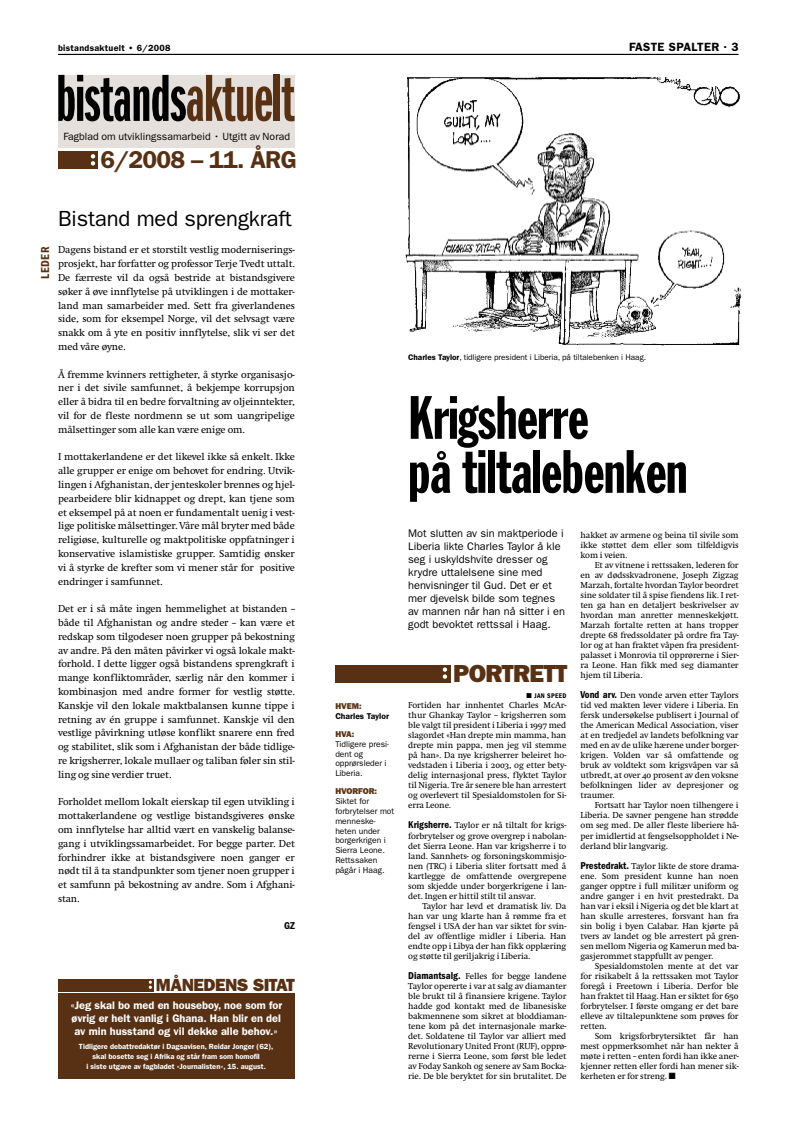
<style>
.page{position:relative;width:794px;height:1134px;background:#fff}
.page>*{position:absolute;margin:0;border:0;box-sizing:border-box;transform-origin:0 0}
.t1{font:69px "Franklin Gothic Demi X Cmpr";letter-spacing:-.01em;color:#000}
.t2{font:800 60px/54px "Franklin Gothic BA";letter-spacing:-.01em;color:#000}
.t3{font:800 24.8px "Franklin Gothic";letter-spacing:-.03em;color:#583114}
.t4{font:600 24.5px "Franklin Gothic";letter-spacing:-.03em;color:#583114}
.t5{font:22px "Franklin Gothic";letter-spacing:-.005em;color:#000}
.t6{font:800 17.6px "Franklin Gothic";letter-spacing:-.03em;color:#583114}
.t7{font:600 12px "Franklin Gothic";letter-spacing:.03em;color:#000}
.t8{font:600 condensed 12px "Franklin Gothic";letter-spacing:.05em;color:#583114}
.t9{font:11px/13px "Franklin Gothic";color:#000}
.t10{font:600 11px/13px "Franklin Gothic";color:#fff;text-align:justify}
.t11{font:10.5px "Franklin Gothic";letter-spacing:.005em;color:#000}
.t12{font:10.4px/13.8px "Swift POW";letter-spacing:-.01em;color:#000;text-align:justify}
.t13{font:600 condensed 10.3px "Franklin Gothic";color:#000}
.t14{font:9px/10px "Swift POW";letter-spacing:-.01em;color:#000;text-align:justify}
.t15{font:600 9px "Franklin Gothic";letter-spacing:.03em;color:#000}
.t16{font:8.5px/9.8px "Franklin Gothic";color:#000}
.t17{font:800 8.5px "Franklin Gothic";color:#583114}
.t18{font:600 8.5px "Franklin Gothic";color:#000}
.t19{font:8.2px "Franklin Gothic";letter-spacing:-.005em;color:#000}
.t20{font:600 7.5px/10px "Franklin Gothic";color:#fff;text-align:center}
.t21{font:600 condensed 7px "Franklin Gothic";letter-spacing:.05em;color:#000}
.s1{color:#583114}
.s2{font-weight:600}
.s3{font-family:"Franklin Gothic";font-weight:600;font-stretch:condensed;font-size:10.3px}
</style>
<div class="page">
<hr style="left:58px;top:54px;width:680px;height:1px;background:#000">
<img style="left:405px;top:77px;width:336px;height:269px">
<div style="left:58px;top:75px;width:237px;height:72px;background:#e6e0dc"></div>
<div style="left:335px;top:665px;width:116px;height:17px;background:#583114"></div>
<svg style="left:443px;top:667px;width:4px;height:12px"></svg>
<div style="left:58px;top:152px;width:40px;height:17px;background:#583114"></div>
<svg style="left:91px;top:154px;width:4px;height:12px"></svg>
<div style="left:58px;top:979px;width:96px;height:12px;background:#583114"></div>
<svg style="left:149px;top:981px;width:3px;height:8px"></svg>
<div style="left:58px;top:993px;width:237px;height:86px;background:#583114"></div>
<p class="t15" style="left:58px;top:45px;width:114px">bistandsaktuelt • 6/2008</p>
<h3 class="t7" style="left:629px;top:43px;width:111px">FASTE SPALTER . 3</h3>
<h1 class="t1" style="left:56px;top:75px;width:240px">bistands<span class="s1">aktuelt</span></h1>
<p class="t11" style="left:63px;top:133px;width:228px">Fagblad om utviklingssamarbeid • Utgitt av Norad</p>
<h3 class="t4" style="left:101px;top:152px;width:198px">6/2008 – 11. ÅRG</h3>
<h3 class="t8" style="left:41px;top:279px;width:34px;rotate:-90deg">LEDER</h3>
<h3 class="t5" style="left:58px;top:211px;width:235px">Bistand med sprengkraft</h3>
<p class="t12" style="left:58px;top:243px;width:238px">Dagens bistand er et storstilt vestlig moderniserings&shy;prosjekt, har forfatter og professor Terje Tvedt uttalt.<br>De færreste vil da også bestride at bistandsgivere søker å øve innflytelse på utviklingen i de mottaker&shy;land man samarbeider med. Sett fra giverlandenes side, som for eksempel Norge, vil det selvsagt være snakk om å yte en positiv innflytelse, slik vi ser det med våre øyne.</p>
<p class="t12" style="left:58px;top:367px;width:238px">Å fremme kvinners rettigheter, å styrke organisasjo&shy;ner i det sivile samfunnet, å bekjempe korrupsjon eller å bidra til en bedre forvaltning av oljeinntekter, vil for de fleste nordmenn se ut som uangripelige målsettinger som alle kan være enige om.</p>
<p class="t12" style="left:58px;top:450px;width:238px">I mottakerlandene er det likevel ikke så enkelt. Ikke alle grupper er enige om behovet for endring. Utvik&shy;lingen i Afghanistan, der jenteskoler brennes og hjel&shy;pearbeidere blir kidnappet og drept, kan tjene som et eksempel på at noen er fundamentalt uenig i vest&shy;lige politiske målsettinger. Våre mål bryter med både religiøse, kulturelle og maktpolitiske oppfatninger i konservative islamistiske grupper. Samtidig ønsker vi å styrke de krefter som vi mener står for positive endringer i samfunnet.</p>
<p class="t12" style="left:58px;top:602px;width:238px">Det er i så måte ingen hemmelighet at bistanden – både til Afghanistan og andre steder – kan være et redskap som tilgodeser noen grupper på bekostning av andre. På den måten påvirker vi også lokale makt&shy;forhold. I dette ligger også bistandens sprengkraft i mange konfliktområder, særlig når den kommer i kombinasjon med andre former for vestlig støtte.<br>Kanskje vil den lokale maktbalansen kunne tippe i retning av én gruppe i samfunnet. Kanskje vil den vestlige påvirkning utløse konflikt snarere enn fred og stabilitet, slik som i Afghanistan der både tidlige&shy;re krigsherrer, lokale mullaer og taliban føler sin stil&shy;ling og sine verdier truet.</p>
<p class="t12" style="left:58px;top:795px;width:238px">Forholdet mellom lokalt eierskap til egen utvikling i mottakerlandene og vestlige bistandsgiveres ønske om innflytelse har alltid vært en vanskelig balanse&shy;gang i utviklingssamarbeidet. For begge parter. Det forhindrer ikke at bistandsgivere noen ganger er nødt til å ta standpunkter som tjener noen grupper i et samfunn på bekostning av andre. Som i Afghani&shy;stan.</p>
<p class="t13" style="left:284px;top:922px;width:12px">GZ</p>
<h3 class="t6" style="left:156px;top:979px;width:140px">MÅNEDENS SITAT</h3>
<p class="t10" style="left:70px;top:999px;width:213px">«Jeg skal bo med en houseboy, noe som for øvrig er helt vanlig i Ghana. Han blir en del av min husstand og vil dekke alle behov.»</p>
<p class="t20" style="left:79px;top:1042px;width:196px">Tidligere debattredaktør i Dagsavisen, R<span class="s1">#</span>eid<span class="s1">f</span> ar J<span class="s1">#</span>ong<span class="s1">f</span> er (62), skal bosette seg i Afrika og står fram som homofil<br>i siste utgave av fagbladet «Journalisten», 15. august.</p>
<p class="t17" style="left:335px;top:703px;width:28px">HVEM:</p>
<p class="t18" style="left:335px;top:713px;width:55px">Charles Taylor</p>
<p class="t17" style="left:335px;top:731px;width:21px">HVA:</p>
<p class="t16" style="left:335px;top:740px;width:55px">Tidligere presi&shy;dent og opprørsleder i<br>Liberia.</p>
<p class="t17" style="left:335px;top:789px;width:43px">HVORFOR:</p>
<p class="t16" style="left:335px;top:797px;width:60px">Siktet for forbrytelser mot menneske&shy;heten under borgerkrigen i<br>Sierra Leone.<br>Rettssaken pågår i Haag.</p>
<p class="t19" style="left:408px;top:354px;width:239px"><span class="s2">Charles Taylor</span>, tidligere president i Liberia, på tiltalebenken i Haag.</p>
<h2 class="t2" style="left:408px;top:395px;width:281px">Krigsherre<br>på tiltalebenken</h2>
<p class="t9" style="left:408px;top:527px;width:158px">Mot slutten av sin maktperiode i<br>Liberia likte Charles Taylor å kle seg i uskyldshvite dresser og krydre uttalelsene sine med henvisninger til Gud. Det er et mer djevelsk bilde som tegnes av mannen når han nå sitter i en godt bevoktet rettssal i Haag.</p>
<h3 class="t3" style="left:453px;top:665px;width:116px">PORTRETT</h3>
<p class="t21" style="left:526px;top:693px;width:41px">■ JAN SPEED</p>
<p class="t14" style="left:408px;top:700px;width:160px">Fortiden har innhentet Charles McAr&shy;thur Ghankay Taylor – krigsherren som ble valgt til president i Liberia i 1997 med slagordet «Han drepte min mamma, han drepte min pappa, men jeg vil stemme på han». Da nye krigsherrer beleiret ho&shy;vedstaden i Liberia i 2003, og etter bety&shy;delig internasjonal press, flyktet Taylor til Nigeria. Tre år senere ble han arrestert og overlevert til Spesialdomstolen for Si&shy;erra Leone.</p>
<p class="t14" style="left:408px;top:820px;width:160px"><span class="s3">Krigsherre.</span> Taylor er nå tiltalt for krigs&shy;forbrytelser og grove overgrep i nabolan&shy;det Sierra Leone. Han var krigsherre i to land. Sannhets- og forsoningskommisjo&shy;nen (TRC) i Liberia sliter fortsatt med å kartlegge de omfattende overgrepene som skjedde under borgerkrigene i lan&shy;det. Ingen er hittil stilt til ansvar.</p>
<p class="t14" style="left:408px;top:901px;width:160px;text-indent:14px">Taylor har levd et dramatisk liv. Da han var ung klarte han å rømme fra et fengsel i USA der han var siktet for svin&shy;del av offentlige midler i Liberia. Han endte opp i Libya der han fikk opplæring og støtte til geriljakrig i Liberia.</p>
<p class="t14" style="left:408px;top:971px;width:160px"><span class="s3">Diamantsalg.</span> Felles for begge landene Taylor opererte i var at salg av diamanter ble brukt til å finansiere krigene. Taylor hadde god kontakt med de libanesiske bakmennene som sikret at bloddiaman&shy;tene kom på det internasjonale marke&shy;det. Soldatene til Taylor var alliert med Revolutionary United Front (RUF), opprø&shy;rerne i Sierra Leone, som først ble ledet av Foday Sankoh og senere av Sam Bocka&shy;rie. De ble beryktet for sin brutalitet. De</p>
<p class="t14" style="left:580px;top:529px;width:160px">hakket av armene og beina til sivile som ikke støttet dem eller som tilfeldigvis kom i veien.</p>
<p class="t14" style="left:580px;top:559px;width:160px;text-indent:14px">Et av vitnene i rettssaken, lederen for en av dødsskvadronene, Joseph Zigzag Marzah, fortalte hvordan Taylor beordret sine soldater til å spise fiendens lik. I ret&shy;ten ga han en detaljert beskrivelser av hvordan man anretter menneskekjøtt.<br>Marzah fortalte retten at hans tropper drepte 68 fredssoldater på ordre fra Tay&shy;lor og at han fraktet våpen fra president&shy;palasset i Monrovia til opprørerne i Sier&shy;ra Leone. Han fikk med seg diamanter hjem til Liberia.</p>
<p class="t14" style="left:580px;top:690px;width:160px"><span class="s3">Vond arv.</span> Den vonde arven etter Taylors tid ved makten lever videre i Liberia. En fersk undersøkelse publisert i Journal of the American Medical Association, viser at en tredjedel av landets befolkning var med en av de ulike hærene under borger&shy;krigen. Volden var så omfattende og bruk av voldtekt som krigsvåpen var så utbredt, at over 40 prosent av den voksne befolkningen lider av depresjoner og traumer.</p>
<p class="t14" style="left:580px;top:800px;width:160px;text-indent:14px">Fortsatt har Taylor noen tilhengere i Liberia. De savner pengene han strødde om seg med. De aller fleste liberiere hå&shy;per imidlertid at fengselsoppholdet i Ne&shy;derland blir langvarig.</p>
<p class="t14" style="left:580px;top:860px;width:160px"><span class="s3">Prestedrakt.</span> Taylor likte de store drama&shy;ene. Som president kunne han noen ganger opptre i full militær uniform og andre ganger i en hvit prestedrakt. Da han var i eksil i Nigeria og det ble klart at han skulle arresteres, forsvant han fra sin bolig i byen Calabar. Han kjørte på tvers av landet og ble arrestert på gren&shy;sen mellom Nigeria og Kamerun med ba&shy;gasjerommet stappfullt av penger.</p>
<p class="t14" style="left:580px;top:961px;width:160px;text-indent:14px">Spesialdomstolen mente at det var for risikabelt å la rettssaken mot Taylor foregå i Freetown i Liberia. Derfor ble han fraktet til Haag. Han er siktet for 650 forbrytelser. I første omgang er det bare elleve av tiltalepunktene som prøves for retten.</p>
<p class="t14" style="left:580px;top:1031px;width:160px;text-indent:14px">Som krigsforbrytersiktet får han mest oppmerksomhet når han nekter å møte i retten – enten fordi han ikke aner&shy;kjenner retten eller fordi han mener sik&shy;kerheten er for streng. ■</p>
</div>
